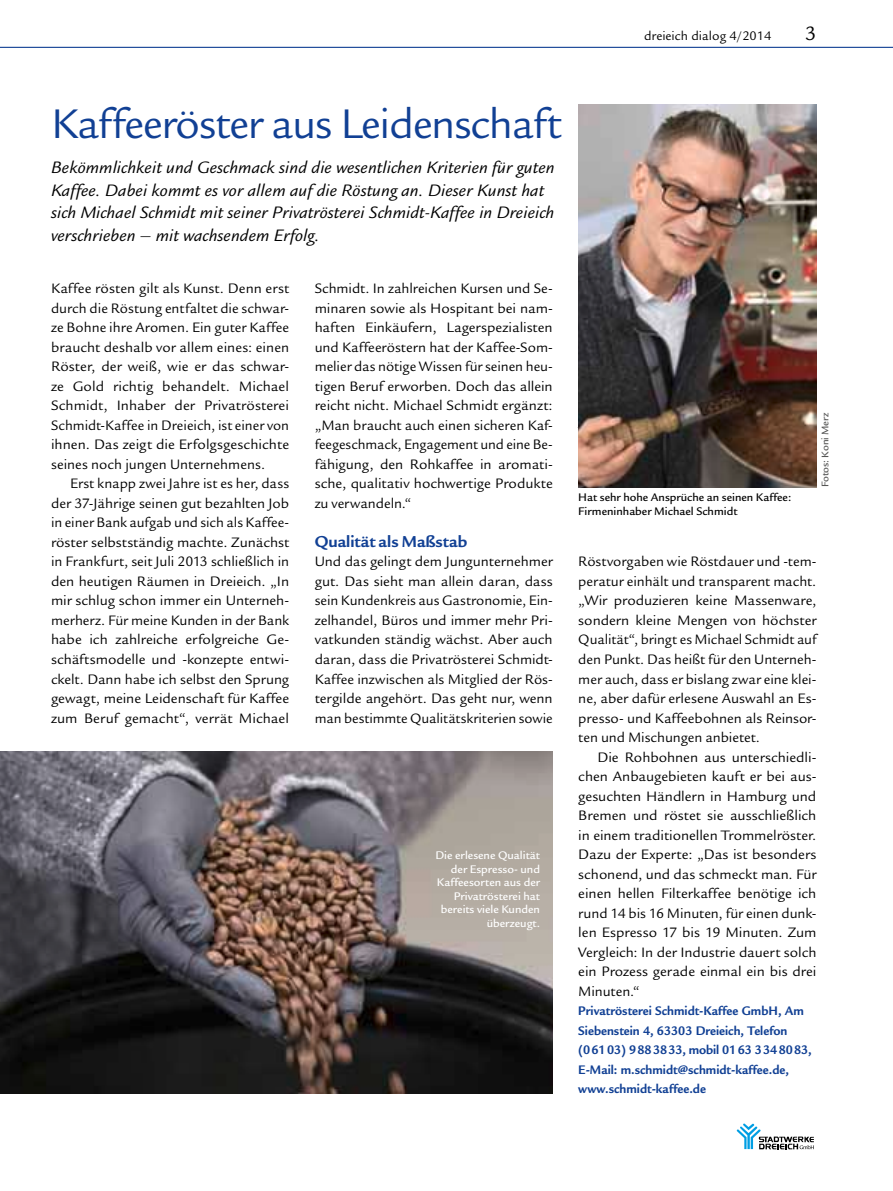
<style>
.page{position:relative;width:893px;height:1191px;background:#fff}
.page>*{position:absolute;margin:0;border:0;box-sizing:border-box;transform-origin:0 0}
.t1{font:45px "Legacy San ITC";letter-spacing:-.03em;color:#114094}
.t2{font:21px "Legacy Sans";color:#000}
.t3{font:italic 18px/22.5px "Legacy San ITC";letter-spacing:.005em;color:#000;scale:1.05 1}
.t4{font:700 17.25px "Legacy San ITC";color:#114094}
.t5{font:14.85px/19.5px "Legacy San ITC";color:#000;text-align:justify}
.t6{font:700 13.5px/19.5px "Legacy Sans";color:#114094;scale:.95 1}
.t7{font:13.5px "Legacy Sans";color:#000}
.t8{font:500 12px/13.5px "Legacy San ITC";color:#fff;text-align:right}
.t9{font:500 12px/13.5px "Legacy San ITC";color:#000}
.t10{font:500 10.5px "Legacy San ITC";color:#565655}
</style>
<div class="page">
<img style="left:0;top:751px;width:553px;height:342px">
<hr style="left:0;top:47px;width:892px;height:1px;background:#114094">
<svg style="left:736px;top:1130px;width:78px;height:20px"></svg>
<svg style="left:737px;top:1123px;width:77px;height:26px"></svg>
<img style="left:578px;top:104px;width:238px;height:383px">
<p class="t7" style="left:644px;top:28px;width:129px">dreieich dialog 4/2014</p>
<h2 class="t2" style="left:805px;top:21px;width:13px">3</h2>
<h1 class="t1" style="left:51px;top:98px;width:512px">Kaffeeröster aus Leidenschaft</h1>
<p class="t3" style="left:51px;top:157px;width:481px">Bekömmlichkeit und Geschmack sind die wesentlichen Kriterien für guten Kaffee. Dabei kommt es vor allem auf die Röstung an. Dieser Kunst hat sich Michael Schmidt mit seiner Privatrösterei Schmidt-Kaffee in Dreieich verschrieben – mit wachsendem Erfolg.</p>
<p class="t5" style="left:51px;top:279px;width:240px">Kaffee rösten gilt als Kunst. Denn erst durch die Röstung entfaltet die schwar&shy;ze Bohne ihre Aromen. Ein guter Kaffee braucht deshalb vor allem eines: einen Röster, der weiß, wie er das schwar&shy;ze Gold richtig behandelt. Michael Schmidt, Inhaber der Privatrösterei Schmidt-Kaffee in Dreieich, ist einer von ihnen. Das zeigt die Erfolgsgeschichte seines noch jungen Unternehmens.</p>
<p class="t5" style="left:51px;top:474px;width:240px;text-indent:19px">Erst knapp zwei Jahre ist es her, dass der 37-Jährige seinen gut bezahlten Job in einer Bank aufgab und sich als Kaffee&shy;röster selbstständig machte. Zunächst in Frankfurt, seit Juli 2013 schließlich in den heutigen Räumen in Dreieich. „In mir schlug schon immer ein Unterneh&shy;merherz. Für meine Kunden in der Bank habe ich zahlreiche erfolgreiche Ge&shy;schäftsmodelle und -konzepte entwi&shy;ckelt. Dann habe ich selbst den Sprung gewagt, meine Leidenschaft für Kaffee zum Beruf gemacht“, verrät Michael</p>
<p class="t5" style="left:315px;top:279px;width:240px">Schmidt. In zahlreichen Kursen und Se&shy;minaren sowie als Hospitant bei nam&shy;haften Einkäufern, Lagerspezialisten und Kaffeeröstern hat der Kaffee-Som&shy;melier das nötige Wissen für seinen heu&shy;tigen Beruf erworben. Doch das allein reicht nicht. Michael Schmidt ergänzt: „Man braucht auch einen sicheren Kaf&shy;feegeschmack, Engagement und eine Be&shy;fähigung, den Rohkaffee in aromati&shy;sche, qualitativ hochwertige Produkte zu verwandeln.“</p>
<p class="t4" style="left:315px;top:531px;width:154px">Qualität als Maßstab</p>
<p class="t5" style="left:315px;top:552px;width:240px">Und das gelingt dem Jungunternehmer gut. Das sieht man allein daran, dass sein Kundenkreis aus Gastronomie, Ein&shy;zelhandel, Büros und immer mehr Pri&shy;vatkunden ständig wächst. Aber auch daran, dass die Privatrösterei Schmidt-Kaffee inzwischen als Mitglied der Rös&shy;tergilde angehört. Das geht nur, wenn man bestimmte Qualitätskriterien sowie</p>
<p class="t8" style="left:435px;top:848px;width:106px">Die erlesene Qualität der Espresso- und<br>Kaffeesorten aus der<br>Privatrösterei hat bereits viele Kunden überzeugt.</p>
<p class="t9" style="left:578px;top:491px;width:215px">Hat sehr hohe Ansprüche an seinen Kaffee:<br>Firmeninhaber Michael Schmidt</p>
<p class="t10" style="left:819px;top:487px;width:76px;rotate:-90deg">Fotos: Koni Merz</p>
<p class="t5" style="left:578px;top:552px;width:240px">Röstvorgaben wie Röstdauer und -tem&shy;peratur einhält und transparent macht. „Wir produzieren keine Massenware, sondern kleine Mengen von höchster Qualität“, bringt es Michael Schmidt auf den Punkt. Das heißt für den Unterneh&shy;mer auch, dass er bislang zwar eine klei&shy;ne, aber dafür erlesene Auswahl an Es&shy;presso- und Kaffeebohnen als Reinsor&shy;ten und Mischungen anbietet.</p>
<p class="t5" style="left:578px;top:747px;width:240px;text-indent:19px">Die Rohbohnen aus unterschiedli&shy;chen Anbaugebieten kauft er bei aus&shy;gesuchten Händlern in Hamburg und Bremen und röstet sie ausschließlich in einem traditionellen Trommelröster.<br>Dazu der Experte: „Das ist besonders schonend, und das schmeckt man. Für einen hellen Filterkaffee benötige ich rund 14 bis 16 Minuten, für einen dunk&shy;len Espresso 17 bis 19 Minuten. Zum Vergleich: In der Industrie dauert solch ein Prozess gerade einmal ein bis drei Minuten.“</p>
<p class="t6" style="left:578px;top:1001px;width:247px">Privatrösterei Schmidt-Kaffee GmbH, Am Siebenstein 4, 63303 Dreieich, Telefon (06103) 9883833, mobil 0163 3348083, E-Mail: m.schmidt@schmidt-kaffee.de, www.schmidt-kaffee.de</p>
</div>
